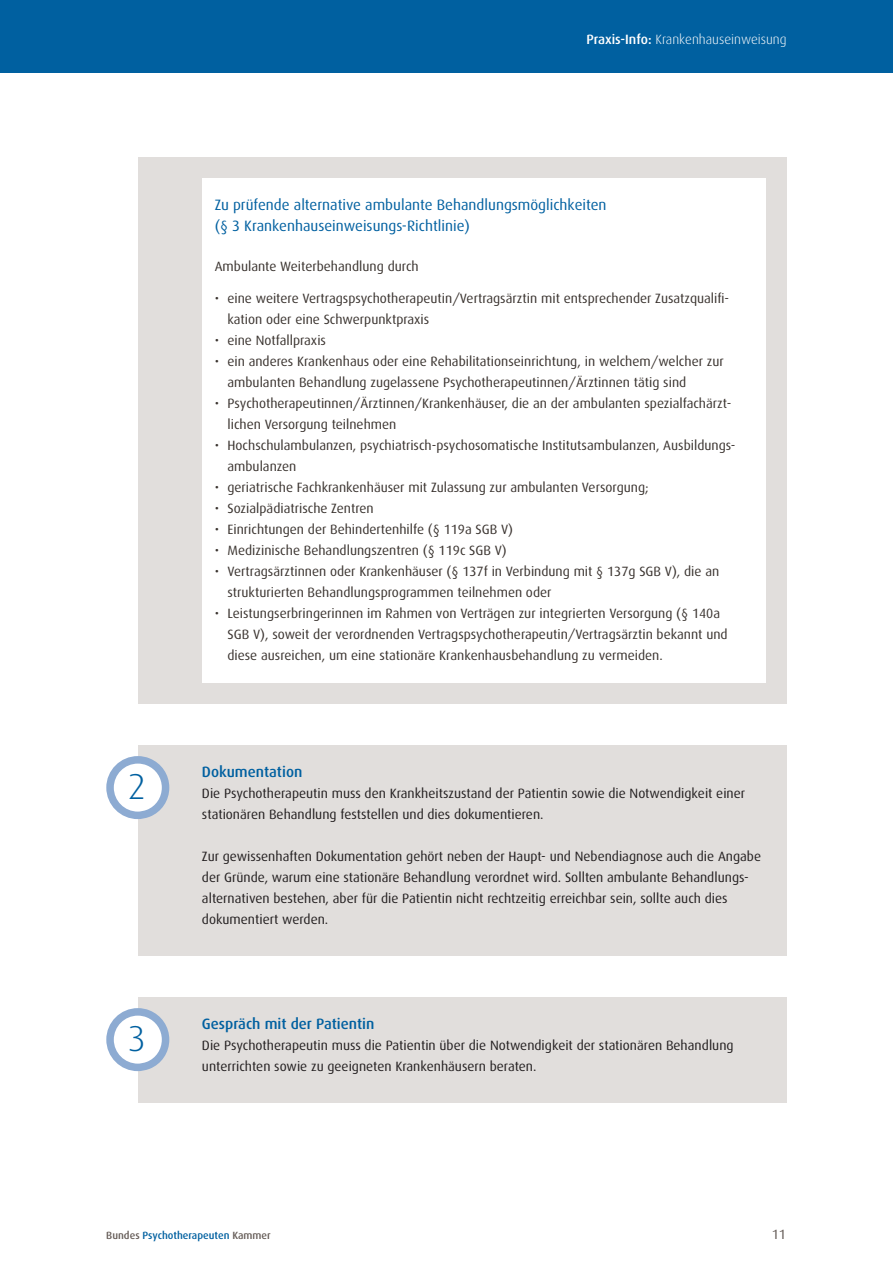
<style>
.page{position:relative;width:893px;height:1263px;background:#fff}
.page>*{position:absolute;margin:0;border:0;box-sizing:border-box;transform-origin:0 0}
.t1{font:300 36px "Dax";color:#0060a0}
.H3_kästchen_headline{font:15px/21px "Dax";color:#0060a0}
.H2_subline{font:500 15px "Dax";color:#0060a0}
.kästchen_fliesstext{font:13.5px/21px "Dax";color:#3a332f}
.fliesstext{font:13.5px/21px "Dax";color:#231f20}
.t2{font:300 13.5px "Dax";color:#fff}
.t3{font:13.5px "Dax";color:#655c57}
.t4{font:500 10.5px "Dax";color:#0060a0}
.s1{font-weight:500}
.s2{color:#655c57}
</style>
<div class="page">
<div style="left:0;top:0;width:893px;height:72px;background:#0060a0"></div>
<div style="left:138px;top:997px;width:649px;height:105px;background:#e1dedc"></div>
<div style="left:138px;top:746px;width:649px;height:210px;background:#e1dedc"></div>
<div style="left:138px;top:157px;width:649px;height:546px;background:#e1dedc"></div>
<svg style="left:106px;top:1008px;width:64px;height:64px"></svg>
<svg style="left:106px;top:756px;width:64px;height:64px"></svg>
<div style="left:202px;top:178px;width:563px;height:504px;background:#fff"></div>
<p class="t2" style="left:586px;top:32px;width:202px"><span class="s1">Praxis-Info:</span> Krankenhauseinweisung</p>
<p class="t1" style="left:128px;top:766px;width:20px">2</p>
<p class="t1" style="left:128px;top:1018px;width:20px">3</p>
<h3 class="H3_kästchen_headline" style="left:215px;top:194px;width:393px">Zu prüfende alternative ambulante Behandlungsmöglichkeiten (§ 3 Krankenhauseinweisungs-Richtlinie)</h3>
<p class="kästchen_fliesstext" style="left:215px;top:256px;width:206px">Ambulante Weiterbehandlung durch</p>
<p class="kästchen_fliesstext" style="left:227px;top:287px;width:502px;text-indent:-13px">• eine weitere Vertragspsychotherapeutin/Vertragsärztin mit entsprechender Zusatzqualifi&shy;kation oder eine Schwerpunktpraxis</p>
<p class="kästchen_fliesstext" style="left:215px;top:329px;width:113px">• eine Notfallpraxis</p>
<p class="kästchen_fliesstext" style="left:227px;top:350px;width:498px;text-indent:-13px">• ein anderes Krankenhaus oder eine Rehabilitationseinrichtung, in welchem/welcher zur ambulanten Behandlung zugelassene Psychotherapeutinnen/Ärztinnen tätig sind</p>
<p class="kästchen_fliesstext" style="left:227px;top:392px;width:504px;text-indent:-13px">• Psychotherapeutinnen/Ärztinnen/Krankenhäuser, die an der ambulanten spezialfachärzt&shy;lichen Versorgung teilnehmen</p>
<p class="kästchen_fliesstext" style="left:227px;top:434px;width:509px;text-indent:-13px">• Hochschulambulanzen, psychiatrisch-psychosomatische Institutsambulanzen, Ausbildungs&shy;ambulanzen</p>
<p class="kästchen_fliesstext" style="left:215px;top:476px;width:435px">• geriatrische Fachkrankenhäuser mit Zulassung zur ambulanten Versorgung;</p>
<p class="kästchen_fliesstext" style="left:215px;top:497px;width:161px">• Sozialpädiatrische Zentren</p>
<p class="kästchen_fliesstext" style="left:215px;top:518px;width:300px">• Einrichtungen der Behindertenhilfe (§ 119a SGB V)</p>
<p class="kästchen_fliesstext" style="left:215px;top:539px;width:294px">• Medizinische Behandlungszentren (§ 119c SGB V)</p>
<p class="kästchen_fliesstext" style="left:227px;top:560px;width:493px;text-indent:-13px">• Vertragsärztinnen oder Krankenhäuser (§ 137f in Verbindung mit § 137g SGB V), die an strukturierten Behandlungsprogrammen teilnehmen oder</p>
<p class="kästchen_fliesstext" style="left:227px;top:602px;width:502px;text-indent:-13px">• Leistungserbringerinnen im Rahmen von Verträgen zur integrierten Versorgung (§ 140a<br>SGB V), soweit der verordnenden Vertragspsychotherapeutin/Vertragsärztin bekannt und diese ausreichen, um eine stationäre Krankenhausbehandlung zu vermeiden.</p>
<h2 class="H2_subline" style="left:202px;top:763px;width:102px">Dokumentation</h2>
<p class="fliesstext" style="left:202px;top:783px;width:545px">Die Psychotherapeutin muss den Krankheitszustand der Patientin sowie die Notwendigkeit einer stationären Behandlung feststellen und dies dokumentieren.</p>
<p class="fliesstext" style="left:202px;top:846px;width:561px">Zur gewissenhaften Dokumentation gehört neben der Haupt- und Nebendiagnose auch die Angabe der Gründe, warum eine stationäre Behandlung verordnet wird. Sollten ambulante Behandlungs&shy;alternativen bestehen, aber für die Patientin nicht rechtzeitig erreichbar sein, sollte auch dies dokumentiert werden.</p>
<h2 class="H2_subline" style="left:202px;top:1015px;width:174px">Gespräch mit der Patientin</h2>
<p class="fliesstext" style="left:202px;top:1035px;width:533px">Die Psychotherapeutin muss die Patientin über die Notwendigkeit der stationären Behandlung unterrichten sowie zu geeigneten Krankenhäusern beraten.</p>
<p class="t4" style="left:106px;top:1229px;width:166px"><span class="s2">Bundes</span> Psychotherapeuten <span class="s2">Kammer</span></p>
<p class="t3" style="left:772px;top:1227px;width:16px">11</p>
</div>
